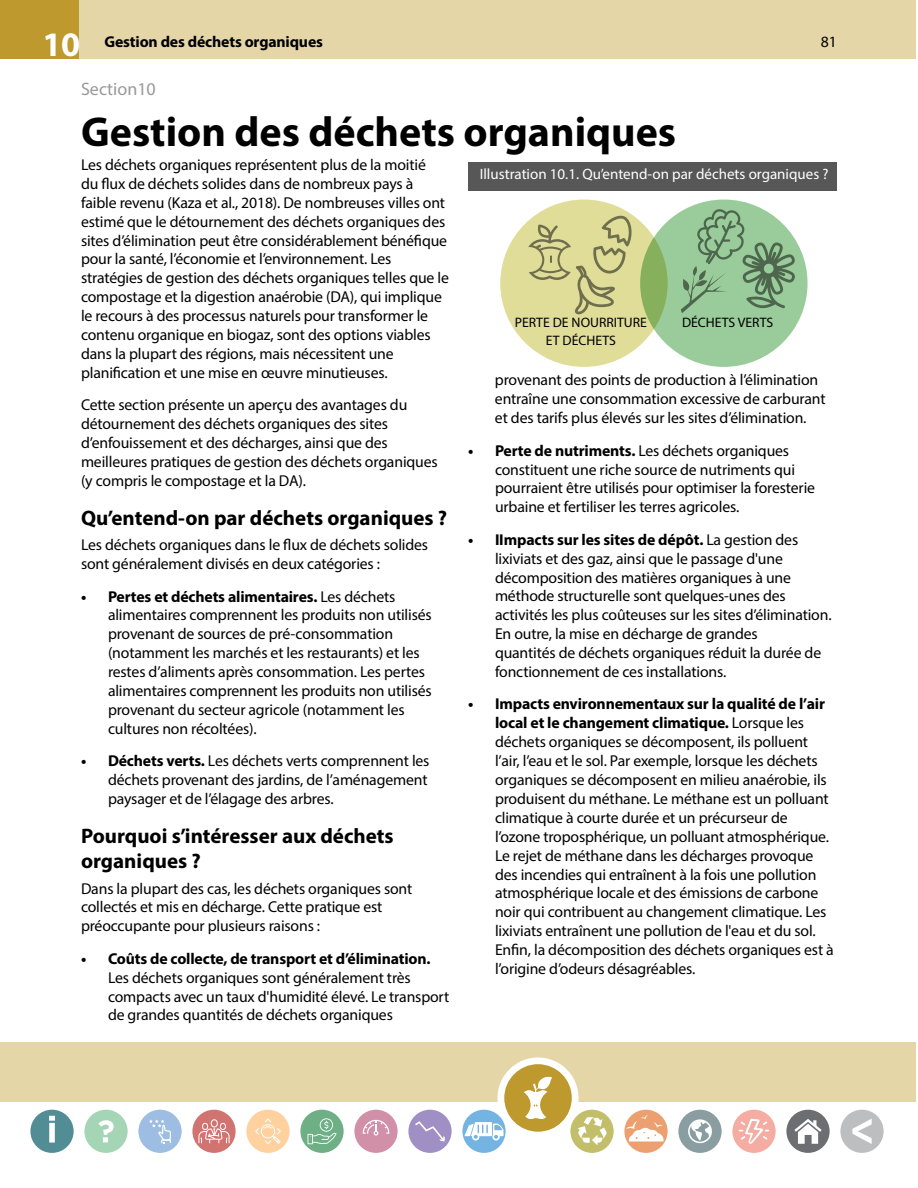
<style>
.page{position:relative;width:918px;height:1188px;background:#fff}
.page>*{position:absolute;margin:0;border:0;box-sizing:border-box;transform-origin:0 0}
.Header1{font:700 42px "Myriad Pro";color:#000}
.Header2{font:700 21px/25.2px "Myriad Pro";color:#000}
.Header1-2{font:18px "Myriad Pro";color:#999}
.Body1{font:15.75px/18.9px "Myriad Pro";letter-spacing:-.01em;color:#000}
.t1{font:700 15.75px "Myriad Pro";letter-spacing:-.01em;color:#000}
.Exhibit{font:15px "Myriad Pro";color:#fff}
.t2{font:13.8px/18.8px "Myriad Pro";color:#000;text-align:center}
.s1{font-size:34.5px;color:#fff}
.s2{font-weight:700}
</style>
<div class="page">
<div style="left:0;top:1043px;width:916px;height:59px;background:#e5d6a8"></div>
<div style="left:408px;top:1110px;width:44px;height:43px;background:#a08fc4;border-radius:50%"></div>
<svg style="left:415px;top:1121px;width:30px;height:20px"></svg>
<div style="left:354px;top:1110px;width:44px;height:43px;background:#d190a8;border-radius:50%"></div>
<svg style="left:363px;top:1120px;width:26px;height:16px"></svg>
<div style="left:246px;top:1110px;width:44px;height:43px;background:#fed19e;border-radius:50%"></div>
<svg style="left:255px;top:1118px;width:26px;height:26px"></svg>
<div style="left:192px;top:1110px;width:44px;height:43px;background:#d17471;border-radius:50%"></div>
<svg style="left:198px;top:1119px;width:32px;height:24px"></svg>
<div style="left:678px;top:1110px;width:44px;height:43px;background:#8a9da0;border-radius:50%"></div>
<svg style="left:688px;top:1119px;width:24px;height:24px"></svg>
<div style="left:300px;top:1110px;width:44px;height:43px;background:#6eaf86;border-radius:50%"></div>
<svg style="left:308px;top:1118px;width:29px;height:26px"></svg>
<div style="left:624px;top:1110px;width:44px;height:43px;background:#eca06f;border-radius:50%"></div>
<svg style="left:626px;top:1115px;width:38px;height:27px"></svg>
<div style="left:732px;top:1110px;width:44px;height:43px;background:#f5aca2;border-radius:50%"></div>
<svg style="left:739px;top:1119px;width:30px;height:25px"></svg>
<div style="left:138px;top:1110px;width:44px;height:43px;background:#9ebde3;border-radius:50%"></div>
<svg style="left:149px;top:1119px;width:22px;height:24px"></svg>
<div style="left:84px;top:1110px;width:44px;height:43px;background:#a4d6b5;border-radius:50%"></div>
<svg style="left:98px;top:1120px;width:16px;height:22px"></svg>
<div style="left:840px;top:1110px;width:44px;height:43px;background:#bcbec0;border-radius:50%"></div>
<svg style="left:852px;top:1119px;width:20px;height:25px"></svg>
<div style="left:786px;top:1110px;width:44px;height:43px;background:#6d6e71;border-radius:50%"></div>
<svg style="left:794px;top:1119px;width:28px;height:25px"></svg>
<div style="left:30px;top:1110px;width:44px;height:43px;background:#528d95;border-radius:50%"></div>
<svg style="left:49px;top:1116px;width:6px;height:27px"></svg>
<div style="left:498px;top:1058px;width:81px;height:81px;background:#fff;border-radius:50%"></div>
<div style="left:504px;top:1064px;width:68px;height:68px;background:#be992e;border-radius:50%"></div>
<svg style="left:524px;top:1077px;width:28px;height:42px"></svg>
<div style="left:79px;top:0;width:837px;height:58px;background:#e5d6a8"></div>
<div style="left:0;top:0;width:79px;height:58px;background:#be992e"></div>
<div style="left:462px;top:1110px;width:44px;height:43px;background:#74b4e2;border-radius:50%"></div>
<svg style="left:464px;top:1122px;width:40px;height:19px"></svg>
<div style="left:570px;top:1110px;width:44px;height:43px;background:#c2be69;border-radius:50%"></div>
<svg style="left:577px;top:1117px;width:30px;height:28px"></svg>
<div style="left:468px;top:162px;width:369px;height:28px;background:#575757"></div>
<div style="left:500px;top:200px;width:168px;height:167px;background:#e0dd99;border-radius:50%"></div>
<svg style="left:640px;top:200px;width:168px;height:167px;background:#96c790"></svg>
<svg style="left:528px;top:213px;width:106px;height:101px"></svg>
<svg style="left:681px;top:209px;width:114px;height:104px;background:#8cb88c"></svg>
<p class="t1" style="left:42px;top:32px;width:282px"><span class="s1">10</span> Gestion des déchets organiques</p>
<p class="Body1" style="left:821px;top:32px;width:18px">81</p>
<h1 class="Header1-2" style="left:81px;top:77px;width:76px">Section10</h1>
<h1 class="Header1" style="left:81px;top:105px;width:597px">Gestion des déchets organiques</h1>
<p class="Body1" style="left:81px;top:155px;width:370px">Les déchets organiques représentent plus de la moitié<br>du flux de déchets solides dans de nombreux pays à faible revenu (Kaza et al., 2018). De nombreuses villes ont estimé que le détournement des déchets organiques des sites d’élimination peut être considérablement bénéfique pour la santé, l’économie et l’environnement. Les stratégies de gestion des déchets organiques telles que le compostage et la digestion anaérobie (DA), qui implique le recours à des processus naturels pour transformer le contenu organique en biogaz, sont des options viables dans la plupart des régions, mais nécessitent une planification et une mise en œuvre minutieuses.</p>
<p class="Body1" style="left:81px;top:395px;width:358px">Cette section présente un aperçu des avantages du détournement des déchets organiques des sites d’enfouissement et des décharges, ainsi que des meilleures pratiques de gestion des déchets organiques (y compris le compostage et la DA).</p>
<p class="Header2" style="left:81px;top:504px;width:368px">Qu’entend-on par déchets organiques ?</p>
<p class="Body1" style="left:81px;top:535px;width:349px">Les déchets organiques dans le flux de déchets solides sont généralement divisés en deux catégories :</p>
<p class="Body1" style="left:108px;top:587px;width:325px;text-indent:-27px"><span class="s2">• Pertes et déchets alimentaires.</span> Les déchets alimentaires comprennent les produits non utilisés provenant de sources de pré-consommation (notamment les marchés et les restaurants) et les restes d’aliments après consommation. Les pertes alimentaires comprennent les produits non utilisés provenant du secteur agricole (notamment les cultures non récoltées).</p>
<p class="Body1" style="left:108px;top:751px;width:323px;text-indent:-27px"><span class="s2">• Déchets verts.</span> Les déchets verts comprennent les déchets provenant des jardins, de l’aménagement paysager et de l’élagage des arbres.</p>
<p class="Header2" style="left:81px;top:822px;width:314px">Pourquoi s’intéresser aux déchets organiques ?</p>
<p class="Body1" style="left:81px;top:879px;width:333px">Dans la plupart des cas, les déchets organiques sont collectés et mis en décharge. Cette pratique est préoccupante pour plusieurs raisons :</p>
<p class="Body1" style="left:108px;top:949px;width:343px;text-indent:-27px"><span class="s2">• Coûts de collecte, de transport et d’élimination.<br></span>Les déchets organiques sont généralement très compacts avec un taux d'humidité élevé. Le transport de grandes quantités de déchets organiques</p>
<p class="Exhibit" style="left:480px;top:164px;width:350px">Illustration 10.1. Qu’entend-on par déchets organiques ?</p>
<p class="t2" style="left:515px;top:312px;width:134px">PERTE DE NOURRITURE<br>ET DÉCHETS</p>
<p class="t2" style="left:682px;top:312px;width:93px">DÉCHETS VERTS</p>
<p class="Body1" style="left:495px;top:371px;width:332px">provenant des points de production à l’élimination entraîne une consommation excessive de carburant et des tarifs plus élevés sur les sites d’élimination.</p>
<p class="Body1" style="left:495px;top:441px;width:322px;text-indent:-27px"><span class="s2">• Perte de nutriments.</span> Les déchets organiques constituent une riche source de nutriments qui pourraient être utilisés pour optimiser la foresterie urbaine et fertiliser les terres agricoles.</p>
<p class="Body1" style="left:495px;top:530px;width:338px;text-indent:-27px"><span class="s2">• IImpacts sur les sites de dépôt.</span> La gestion des lixiviats et des gaz, ainsi que le passage d'une décomposition des matières organiques à une méthode structurelle sont quelques-unes des activités les plus coûteuses sur les sites d’élimination.<br>En outre, la mise en décharge de grandes<br>quantités de déchets organiques réduit la durée de fonctionnement de ces installations.</p>
<p class="Body1" style="left:495px;top:695px;width:340px;text-indent:-27px"><span class="s2">• Impacts environnementaux sur la qualité de l’air local et le changement climatique.</span> Lorsque les déchets organiques se décomposent, ils polluent l’air, l’eau et le sol. Par exemple, lorsque les déchets organiques se décomposent en milieu anaérobie, ils produisent du méthane. Le méthane est un polluant climatique à courte durée et un précurseur de l’ozone troposphérique, un polluant atmosphérique.<br>Le rejet de méthane dans les décharges provoque des incendies qui entraînent à la fois une pollution atmosphérique locale et des émissions de carbone noir qui contribuent au changement climatique. Les lixiviats entraînent une pollution de l'eau et du sol.<br>Enfin, la décomposition des déchets organiques est à l’origine d’odeurs désagréables.</p>
</div>
